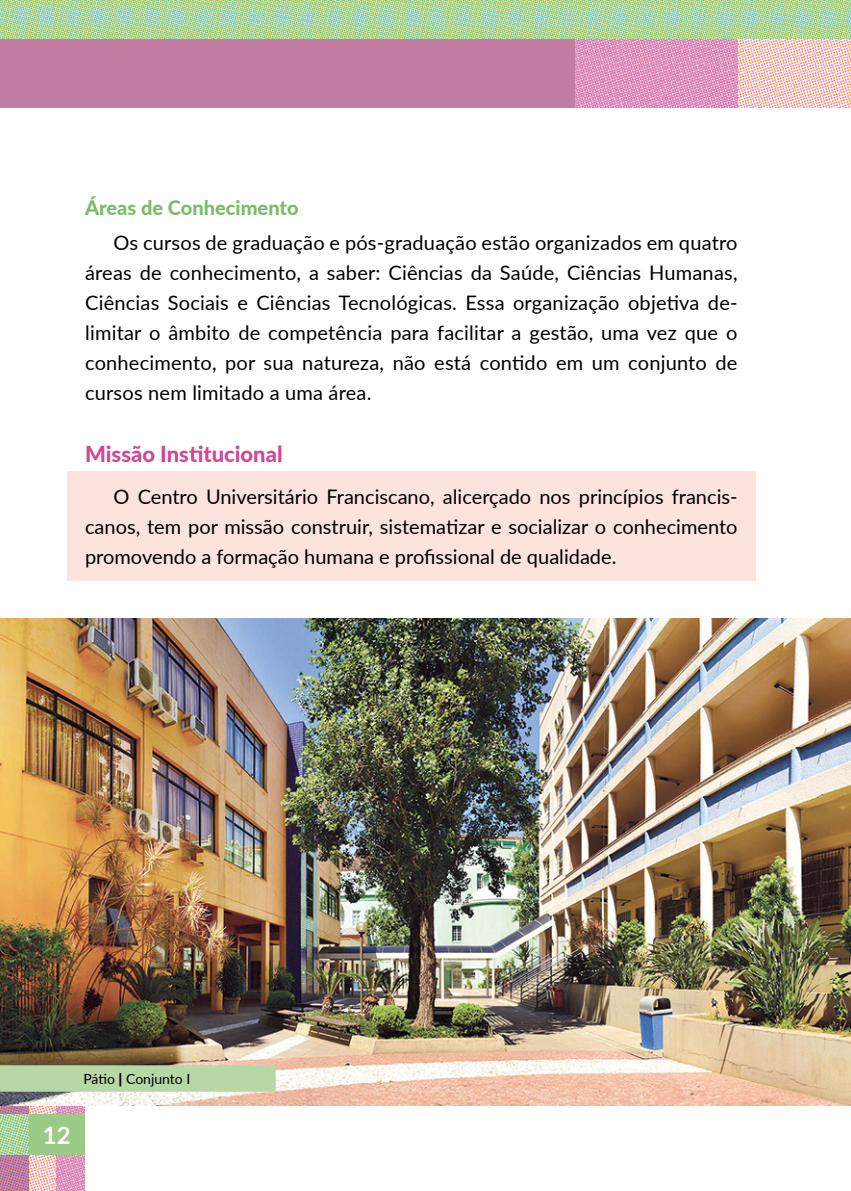
<style>
.page{position:relative;width:851px;height:1191px;background:#fff}
.page>*{position:absolute;margin:0;border:0;box-sizing:border-box;transform-origin:0 0}
.t1{font:700 24px "Lato";color:#fff}
.t2{font:800 22px "Lato";color:#d54592}
.t3{font:20px/30px "Lato";color:#000;text-align:justify}
.t4{font:800 20px "Lato";color:#7abc66}
.t5{font:14px "Lato";color:#000}
.s1{font-weight:900;font-style:italic}
</style>
<div class="page">
<img style="left:0;top:0;width:850px;height:40px">
<img style="left:575px;top:40px;width:275px;height:68px">
<img style="left:0;top:1106px;width:85px;height:85px">
<div style="left:28px;top:1114px;width:57px;height:40px;background:#9aca86"></div>
<img style="left:0;top:1114px;width:28px;height:40px">
<div style="left:0;top:40px;width:575px;height:68px;background:#c47da2"></div>
<div style="left:67px;top:471px;width:688px;height:110px;background:#fce3e0"></div>
<img style="left:0;top:618px;width:850px;height:488px">
<div style="left:0;top:1065px;width:275px;height:26px;background:#b7d7a6"></div>
<p class="t4" style="left:85px;top:192px;width:215px">Áreas de Conhecimento</p>
<p class="t3" style="left:85px;top:227px;width:654px;text-indent:28px">Os cursos de graduação e pós-graduação estão organizados em quatro áreas de conhecimento, a saber: Ciências da Saúde, Ciências Humanas, Ciências Sociais e Ciências Tecnológicas. Essa organização objetiva de&shy;limitar o âmbito de competência para facilitar a gestão, uma vez que o conhecimento, por sua natureza, não está contido em um conjunto de cursos nem limitado a uma área.</p>
<p class="t2" style="left:85px;top:438px;width:199px">Missão Institucional</p>
<p class="t3" style="left:85px;top:480px;width:654px;text-indent:28px">O Centro Universitário Franciscano, alicerçado nos princípios francis&shy;canos, tem por missão construir, sistematizar e socializar o conhecimento promovendo a formação humana e profissional de qualidade.</p>
<p class="t5" style="left:83px;top:1069px;width:108px">Pátio <span class="s1">|</span> Conjunto I</p>
<p class="t1" style="left:43px;top:1117px;width:29px">12</p>
</div>
